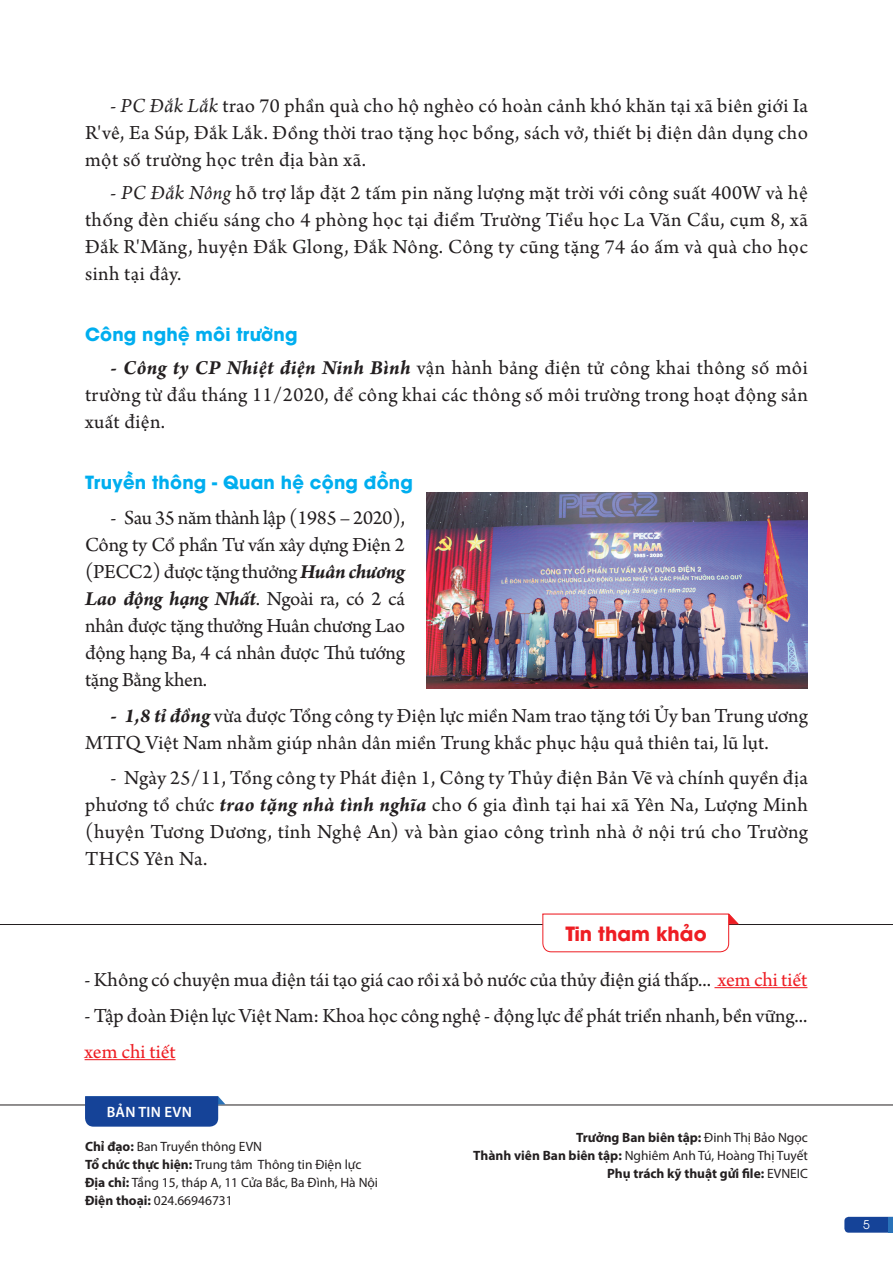
<style>
.page{position:relative;width:893px;height:1263px;background:#fff}
.page>*{position:absolute;margin:0;border:0;box-sizing:border-box;transform-origin:0 0}
.t1{font:21px/27px "Arno Pro";letter-spacing:.01em;color:#231f20;text-align:justify}
.t2{font:21px "Arno Pro";color:#ee1d23}
.t3{font:700 19.5px "UTM Avo";color:#ee1d23}
.t4{font:700 18px "UTM Avo";letter-spacing:.01em;color:#00aeef}
.t5{font:600 15px "Myriad Pro";letter-spacing:.02em;color:#fff}
.t6{font:13.5px/18px "Myriad Pro";color:#231f20}
.t7{font:700 13.5px/18px "Myriad Pro";color:#231f20;text-align:right}
.t8{font:12px "UTM Avo";color:#fff}
.s1{font-style:italic}
.s2{font-weight:700;font-style:italic}
.s3{color:#ee1d23}
.s4{font-weight:700}
.s5{font-weight:400}
</style>
<div class="page">
<svg style="left:844px;top:1217px;width:45px;height:16px"></svg>
<hr style="left:889px;top:1217px;width:4px;height:16px;background:#2972b9">
<hr style="left:0;top:1104px;width:893px;height:1px;background:#231f20">
<svg style="left:85px;top:1096px;width:140px;height:31px"></svg>
<hr style="left:0;top:924px;width:893px;height:1px;background:#231f20">
<svg style="left:542px;top:913px;width:197px;height:39px"></svg>
<hr style="left:714px;top:987px;width:93px;height:1px;background:#ee1d23">
<hr style="left:85px;top:1059px;width:91px;height:1px;background:#ee1d23">
<img style="left:426px;top:493px;width:382px;height:195px">
<p class="t1" style="left:85px;top:93px;width:724px;text-indent:26px"><span class="s1">- PC Đắk Lắk</span> trao 70 phần quà cho hộ nghèo có hoàn cảnh khó khăn tại xã biên giới Ia R'vê, Ea Súp, Đắk Lắk. Đồng thời trao tặng học bổng, sách vở, thiết bị điện dân dụng cho một số trường học trên địa bàn xã.</p>
<p class="t1" style="left:85px;top:181px;width:724px;text-indent:26px"><span class="s1">- PC Đắk Nông</span> hỗ trợ lắp đặt 2 tấm pin năng lượng mặt trời với công suất 400W và hệ thống đèn chiếu sáng cho 4 phòng học tại điểm Trường Tiểu học La Văn Cầu, cụm 8, xã Đắk R'Măng, huyện Đắk Glong, Đắk Nông. Công ty cũng tặng 74 áo ấm và quà cho học sinh tại đây.</p>
<p class="t4" style="left:85px;top:319px;width:214px">Công nghệ môi trường</p>
<p class="t1" style="left:85px;top:355px;width:724px;text-indent:26px"><span class="s2">- Công ty CP Nhiệt điện Ninh Bình</span> vận hành bảng điện tử công khai thông số môi trường từ đầu tháng 11/2020, để công khai các thông số môi trường trong hoạt động sản xuất điện.</p>
<p class="t4" style="left:85px;top:467px;width:329px">Truyền thông - Quan hệ cộng đồng</p>
<p class="t1" style="left:85px;top:505px;width:321px;text-indent:26px">- Sau 35 năm thành lập (1985 – 2020), Công ty Cổ phần Tư vấn xây dựng Điện 2 (PECC2) được tặng thưởng <span class="s2">Huân chương Lao động hạng Nhất</span>. Ngoài ra, có 2 cá nhân được tặng thưởng Huân chương Lao động hạng Ba, 4 cá nhân được Thủ tướng tặng Bằng khen.</p>
<p class="t1" style="left:85px;top:703px;width:724px;text-indent:26px"><span class="s2">- 1,8 tỉ đồng</span> vừa được Tổng công ty Điện lực miền Nam trao tặng tới Ủy ban Trung ương<br>MTTQ Việt Nam nhằm giúp nhân dân miền Trung khắc phục hậu quả thiên tai, lũ lụt.</p>
<p class="t1" style="left:85px;top:765px;width:724px;text-indent:26px">- Ngày 25/11, Tổng công ty Phát điện 1, Công ty Thủy điện Bản Vẽ và chính quyền địa phương tổ chức <span class="s2">trao tặng nhà tình nghĩa</span> cho 6 gia đình tại hai xã Yên Na, Lượng Minh (huyện Tương Dương, tỉnh Nghệ An) và bàn giao công trình nhà ở nội trú cho Trường THCS Yên Na.</p>
<p class="t3" style="left:565px;top:917px;width:143px">Tin tham khảo</p>
<p class="t1" style="left:85px;top:967px;width:724px">- Không có chuyện mua điện tái tạo giá cao rồi xả bỏ nước của thủy điện giá thấp... <span class="s3">xem chi tiết</span></p>
<p class="t1" style="left:85px;top:1003px;width:724px">- Tập đoàn Điện lực Việt Nam: Khoa học công nghệ - động lực để phát triển nhanh, bền vững...</p>
<p class="t2" style="left:85px;top:1039px;width:92px">xem chi tiết</p>
<p class="t5" style="left:107px;top:1102px;width:85px">Bản tin EVN</p>
<p class="t6" style="left:85px;top:1138px;width:295px"><span class="s4">Chỉ đạo:</span> Ban Truyền thông EVN<br><span class="s4">Tổ chức thực hiện:</span> Trung tâm Thông tin Điện lực <span class="s4">Địa chỉ:</span> Tầng 15, tháp A, 11 Cửa Bắc, Ba Đình, Hà Nội <span class="s4">Điện thoại:</span> 024.66946731</p>
<p class="t7" style="left:473px;top:1128px;width:336px">Trưởng Ban biên tập: <span class="s5">Đinh Thị Bảo Ngọc<br></span>Thành viên Ban biên tập: <span class="s5">Nghiêm Anh Tú, Hoàng Thị Tuyết<br></span>Phụ trách kỹ thuật gửi file: <span class="s5">EVNEIC</span></p>
<p class="t8" style="left:863px;top:1215px;width:8px">5</p>
</div>
